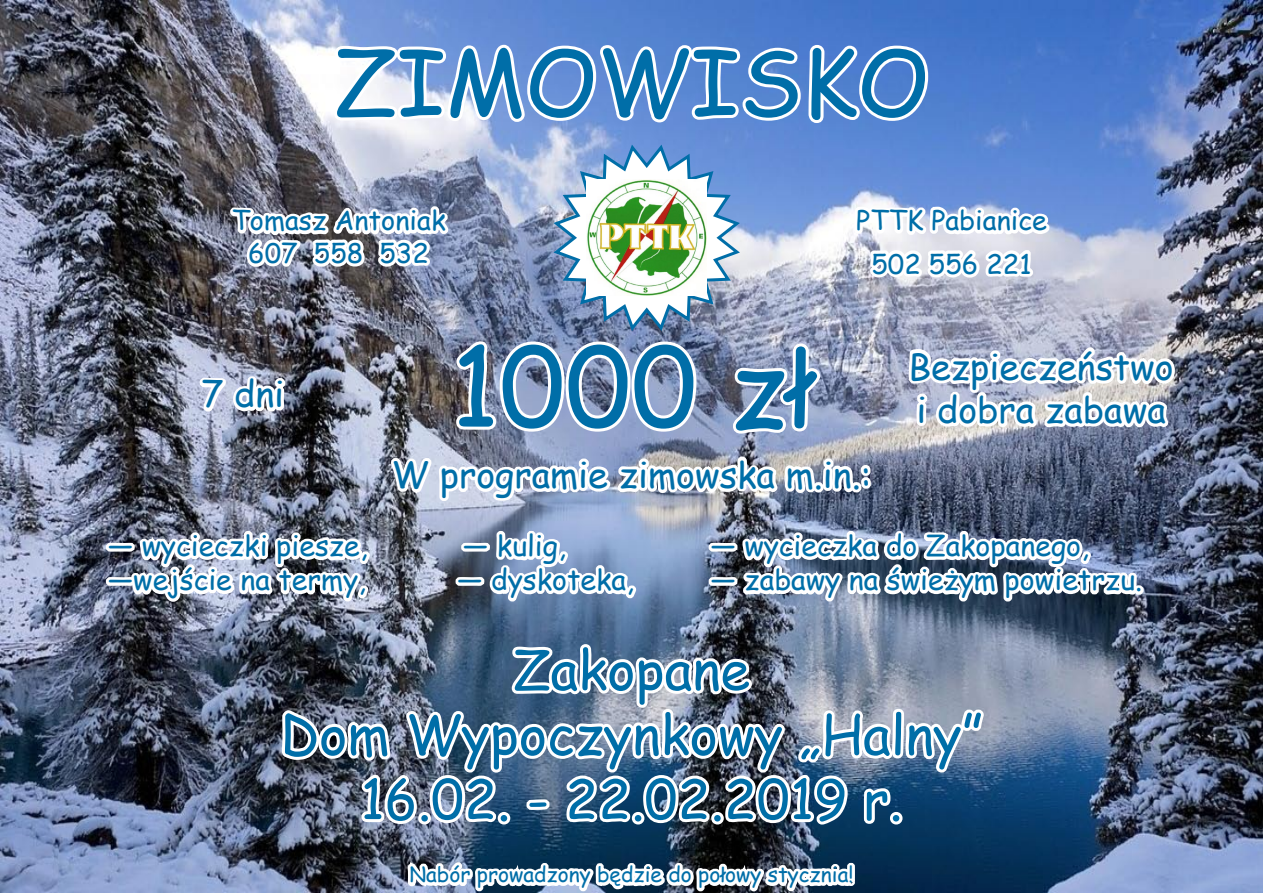
<style>
.page{position:relative;width:1263px;height:893px;background:#fff}
.page>*{position:absolute;margin:0;border:0;box-sizing:border-box;transform-origin:0 0}
.t1{font:108px "Comic Sans MS";color:#006ea8}
.t2{font:90px "Comic Sans MS";color:#006ea8}
.t3{font:54px/64.8px "Comic Sans MS";color:#006ea8;text-align:center}
.t4{font:36px/43.2px "Comic Sans MS";color:#006ea8}
.t5{font:28.5px "Comic Sans MS";color:#006ea8}
.t6{font:27px/32.4px "Comic Sans MS";color:#006ea8;text-align:center}
.t7{font:21px "Comic Sans MS";color:#006ea8}
</style>
<div class="page">
<img style="left:1px;top:1px;width:1261px;height:891px">
<svg style="left:331px;top:0;width:600px;height:128px"></svg>
<img style="left:103px;top:142px;width:1075px;height:751px">
<img style="left:587px;top:180px;width:119px;height:116px">
<h2 class="t2" style="left:334px;top:16px;width:596px">ZIMOWISKO</h2>
<p class="t6" style="left:232px;top:204px;width:215px">Tomasz Antoniak<br>607 558 532</p>
<p class="t4" style="left:202px;top:372px;width:84px">7 dni</p>
<h1 class="t1" style="left:451px;top:308px;width:363px">1000 zł</h1>
<p class="t6" style="left:856px;top:198px;width:192px;line-height:43.2px">PTTK Pabianice<br>502 556 221</p>
<p class="t4" style="left:908px;top:344px;width:267px">Bezpieczeństwo i dobra zabawa</p>
<p class="t4" style="left:392px;top:452px;width:481px">W programie zimowska m.in.:</p>
<p class="t5" style="left:108px;top:525px;width:261px">— wycieczki piesze,</p>
<p class="t5" style="left:463px;top:525px;width:104px">— kulig,</p>
<p class="t5" style="left:711px;top:525px;width:380px">— wycieczka do Zakopanego,</p>
<p class="t5" style="left:108px;top:559px;width:260px">—wejście na termy,</p>
<p class="t5" style="left:458px;top:559px;width:178px">— dyskoteka,</p>
<p class="t5" style="left:711px;top:559px;width:433px">— zabawy na świeżym powietrzu.</p>
<h3 class="t3" style="left:280px;top:636px;width:704px">Zakopane<br>Dom Wypoczynkowy „Halny”<br>16.02. - 22.02.2019 r.</h3>
<p class="t7" style="left:409px;top:859px;width:446px">Nabór prowadzony będzie do połowy stycznia!</p>
</div>
